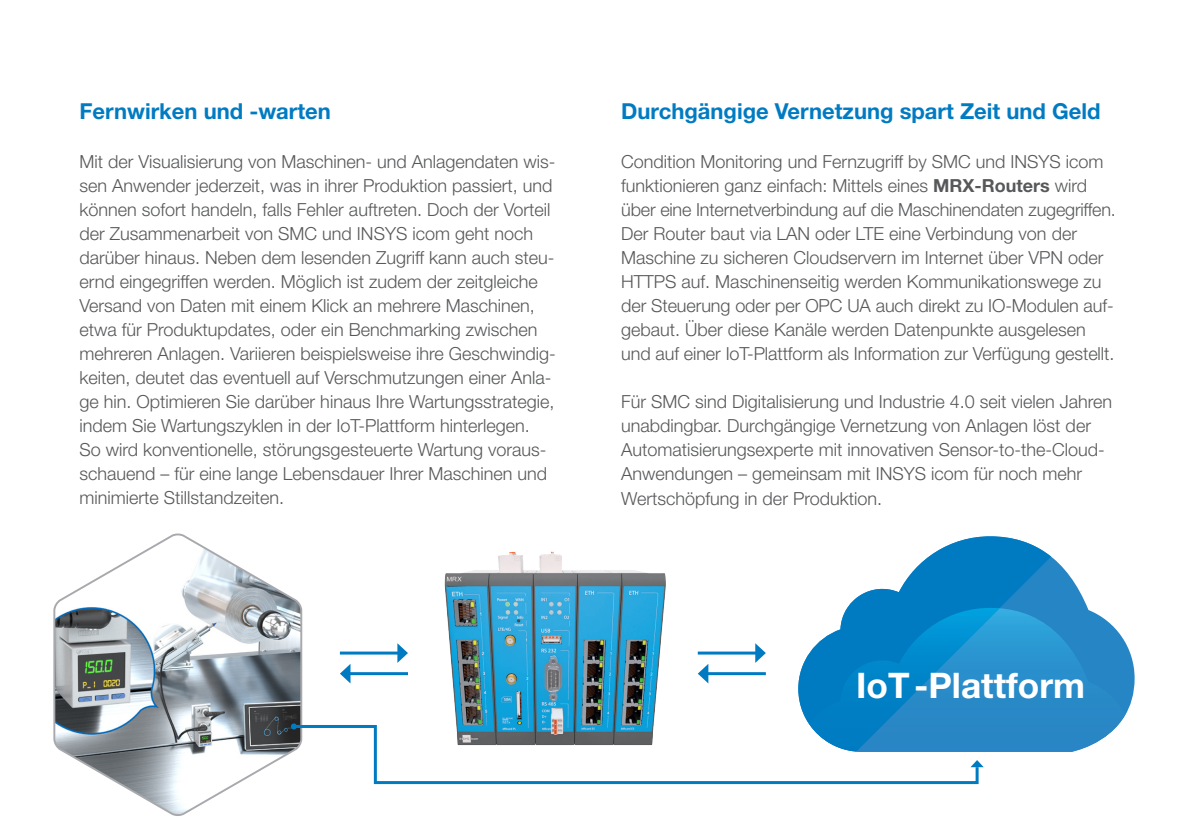
<style>
.page{position:relative;width:1180px;height:840px;background:#fff}
.page>*{position:absolute;margin:0;border:0;box-sizing:border-box;transform-origin:0 0}
.t1{font:700 35.2px "Helvetica Neue LT Std";color:#fff}
.t2{font:700 22px "Helvetica Neue LT Std";color:#007bc2}
.t3{font:300 18px/24px "Helvetica Neue LT Std";color:#57585a}
.s1{font-weight:700}
</style>
<div class="page">
<svg style="left:1050px;top:555px;width:84px;height:159px"></svg>
<svg style="left:798px;top:536px;width:252px;height:178px"></svg>
<img style="left:809px;top:608px;width:316px;height:143px">
<img style="left:820px;top:607px;width:170px;height:105px">
<img style="left:444px;top:551px;width:222px;height:172px">
<hr style="left:697px;top:651px;width:60px;height:3px;background:#007bc2">
<svg style="left:755px;top:643px;width:10px;height:19px"></svg>
<hr style="left:340px;top:651px;width:60px;height:3px;background:#007bc2">
<svg style="left:397px;top:643px;width:11px;height:19px"></svg>
<hr style="left:706px;top:671px;width:59px;height:3px;background:#007bc2">
<svg style="left:697px;top:664px;width:11px;height:19px"></svg>
<hr style="left:348px;top:671px;width:60px;height:3px;background:#007bc2">
<svg style="left:340px;top:664px;width:10px;height:19px"></svg>
<svg style="left:53px;top:533px;width:250px;height:283px"></svg>
<svg style="left:291px;top:723px;width:688px;height:62px"></svg>
<svg style="left:970px;top:759px;width:13px;height:7px"></svg>
<svg style="left:291px;top:723px;width:6px;height:6px"></svg>
<p class="t2" style="left:79px;top:97px;width:253px">Fernwirken und -warten</p>
<p class="t3" style="left:79px;top:149px;width:478px">Mit der Visualisierung von Maschinen- und Anlagendaten wis&shy;sen Anwender jederzeit, was in ihrer Produktion passiert, und können sofort handeln, falls Fehler auftreten. Doch der Vorteil der Zusammenarbeit von SMC und INSYS icom geht noch darüber hinaus. Neben dem lesenden Zugriff kann auch steu&shy;ernd eingegriffen werden. Möglich ist zudem der zeitgleiche Versand von Daten mit einem Klick an mehrere Maschinen, etwa für Produktupdates, oder ein Benchmarking zwischen mehreren Anlagen. Variieren beispielsweise ihre Geschwindig&shy;keiten, deutet das eventuell auf Verschmutzungen einer Anla&shy;ge hin. Optimieren Sie darüber hinaus Ihre Wartungsstrategie, indem Sie Wartungszyklen in der IoT-Plattform hinterlegen.<br>So wird konventionelle, störungsgesteuerte Wartung voraus&shy;schauend – für eine lange Lebensdauer Ihrer Maschinen und minimierte Stillstandzeiten.</p>
<p class="t2" style="left:621px;top:97px;width:481px">Durchgängige Vernetzung spart Zeit und Geld</p>
<p class="t3" style="left:621px;top:149px;width:496px">Condition Monitoring und Fernzugriff by SMC und INSYS icom funktionieren ganz einfach: Mittels eines <span class="s1">MRX-Routers</span> wird über eine Internetverbindung auf die Maschinendaten zugegriffen.<br>Der Router baut via LAN oder LTE eine Verbindung von der Maschine zu sicheren Cloudservern im Internet über VPN oder HTTPS auf. Maschinenseitig werden Kommunikationswege zu der Steuerung oder per OPC UA auch direkt zu IO-Modulen auf&shy;gebaut. Über diese Kanäle werden Datenpunkte ausgelesen und auf einer IoT-Plattform als Information zur Verfügung gestellt.</p>
<p class="t3" style="left:621px;top:389px;width:492px">Für SMC sind Digitalisierung und Industrie 4.0 seit vielen Jahren unabdingbar. Durchgängige Vernetzung von Anlagen löst der Automatisierungsexperte mit innovativen Sensor-to-the-Cloud-Anwendungen – gemeinsam mit INSYS icom für noch mehr Wertschöpfung in der Produktion.</p>
<h1 class="t1" style="left:856px;top:663px;width:230px">IoT-Plattform</h1>
</div>
